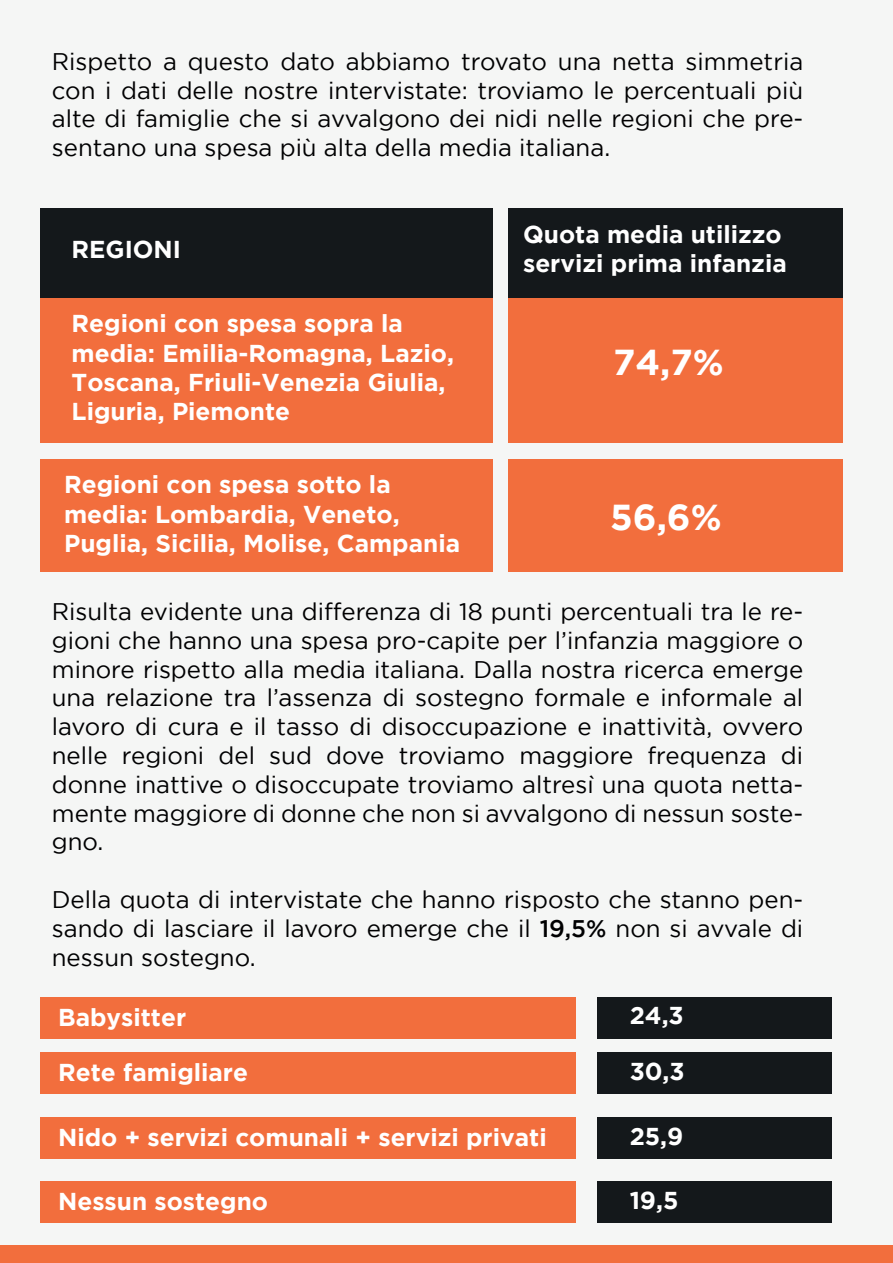
<style>
.page{position:relative;width:893px;height:1263px;background:#f5f6f5}
.page>*{position:absolute;margin:0;border:0;box-sizing:border-box;transform-origin:0 0}
.t1{font:700 36px "Gotham";color:#fff}
.t2{font:700 24.45px/29.2px "Gotham";color:#fff}
.t3{font:24px/28.8px "Gotham";color:#000001;text-align:justify}
.s1{font-weight:500}
</style>
<div class="page">
<div style="left:508px;top:241px;width:335px;height:202px;background:#f26e3d"></div>
<div style="left:40px;top:241px;width:452px;height:202px;background:#f26e3d"></div>
<div style="left:40px;top:459px;width:452px;height:113px;background:#f26e3d"></div>
<div style="left:508px;top:459px;width:335px;height:113px;background:#f26e3d"></div>
<div style="left:40px;top:208px;width:452px;height:89px;background:#14181b"></div>
<div style="left:508px;top:208px;width:335px;height:89px;background:#14181b"></div>
<div style="left:40px;top:997px;width:535px;height:42px;background:#f26e3d"></div>
<div style="left:597px;top:997px;width:235px;height:42px;background:#14181b"></div>
<div style="left:40px;top:1052px;width:535px;height:42px;background:#f26e3d"></div>
<div style="left:597px;top:1052px;width:235px;height:42px;background:#14181b"></div>
<div style="left:40px;top:1117px;width:535px;height:42px;background:#f26e3d"></div>
<div style="left:597px;top:1117px;width:235px;height:42px;background:#14181b"></div>
<div style="left:40px;top:1181px;width:535px;height:42px;background:#f26e3d"></div>
<div style="left:597px;top:1181px;width:235px;height:42px;background:#14181b"></div>
<div style="left:0;top:1245px;width:893px;height:18px;background:#f26e3d"></div>
<p class="t3" style="left:52px;top:48px;width:753px">Rispetto a questo dato abbiamo trovato una netta simmetria con i dati delle nostre intervistate: troviamo le percentuali più alte di famiglie che si avvalgono dei nidi nelle regioni che pre&shy;sentano una spesa più alta della media italiana.</p>
<p class="t2" style="left:72px;top:236px;width:111px">REGIONI</p>
<p class="t2" style="left:72px;top:310px;width:384px">Regioni con spesa sopra la media: Emilia-Romagna, Lazio,<br>Toscana, Friuli-Venezia Giulia,<br>Liguria, Piemonte</p>
<p class="t2" style="left:64px;top:471px;width:398px">Regioni con spesa sotto la media: Lombardia, Veneto,<br>Puglia, Sicilia, Molise, Campania</p>
<p class="t2" style="left:523px;top:221px;width:265px">Quota media utilizzo servizi prima infanzia</p>
<h1 class="t1" style="left:613px;top:347px;width:112px">74,7%</h1>
<h1 class="t1" style="left:610px;top:502px;width:113px">56,6%</h1>
<p class="t3" style="left:52px;top:598px;width:753px">Risulta evidente una differenza di 18 punti percentuali tra le re&shy;gioni che hanno una spesa pro-capite per l’infanzia maggiore o minore rispetto alla media italiana. Dalla nostra ricerca emerge una relazione tra l’assenza di sostegno formale e informale al lavoro di cura e il tasso di disoccupazione e inattività, ovvero nelle regioni del sud dove troviamo maggiore frequenza di donne inattive o disoccupate troviamo altresì una quota netta&shy;mente maggiore di donne che non si avvalgono di nessun soste&shy;gno.</p>
<p class="t3" style="left:52px;top:886px;width:753px">Della quota di intervistate che hanno risposto che stanno pen&shy;sando di lasciare il lavoro emerge che il <span class="s1">19,5%</span> non si avvale di nessun sostegno.</p>
<p class="t2" style="left:58px;top:1004px;width:130px">Babysitter</p>
<p class="t2" style="left:630px;top:1002px;width:56px">24,3</p>
<p class="t2" style="left:58px;top:1059px;width:191px">Rete famigliare</p>
<p class="t2" style="left:630px;top:1057px;width:57px">30,3</p>
<p class="t2" style="left:58px;top:1124px;width:490px">Nido + servizi comunali + servizi privati</p>
<p class="t2" style="left:630px;top:1123px;width:55px">25,9</p>
<p class="t2" style="left:58px;top:1188px;width:211px">Nessun sostegno</p>
<p class="t2" style="left:630px;top:1187px;width:50px">19,5</p>
</div>
